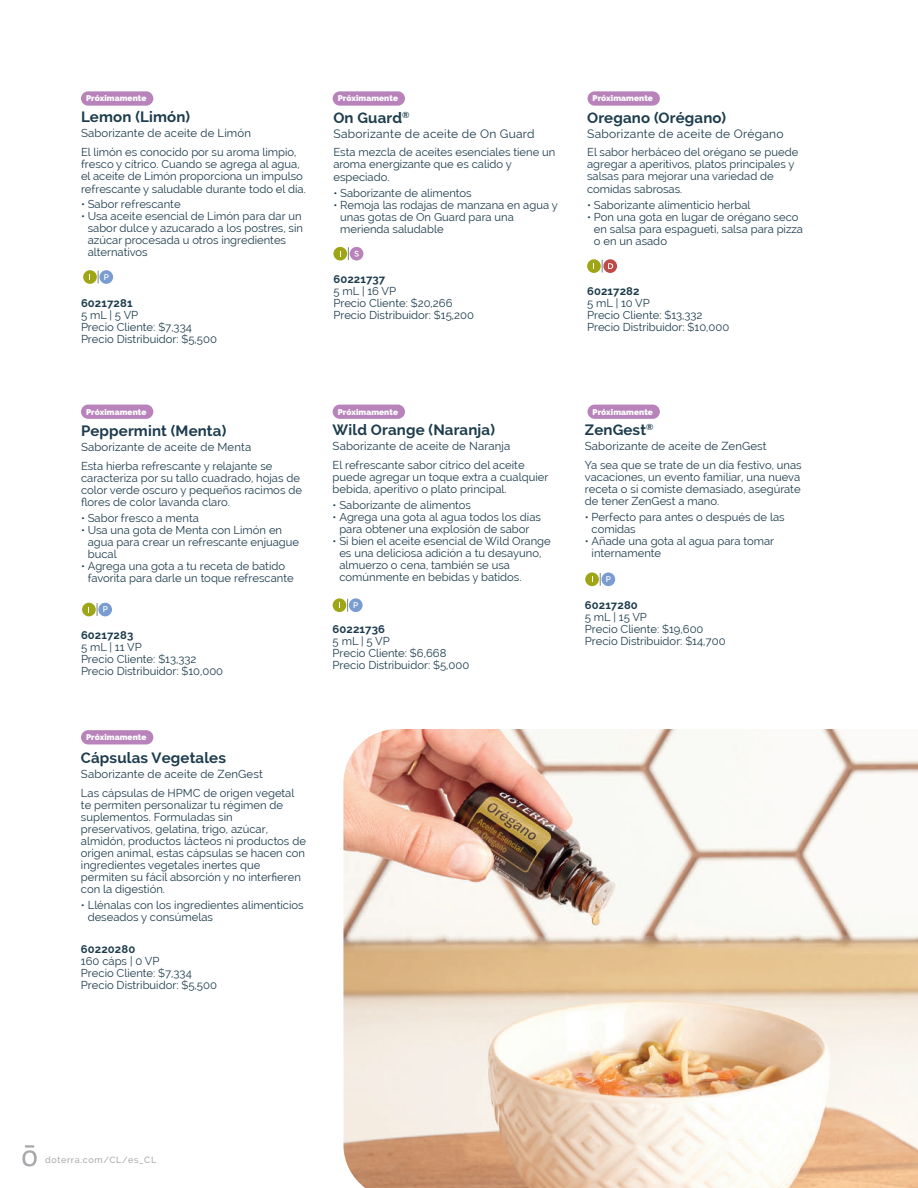
<style>
.page{position:relative;width:918px;height:1188px;background:#fff}
.page>*{position:absolute;margin:0;border:0;box-sizing:border-box;transform-origin:0 0}
.t1{font:700 15px "Raleway";letter-spacing:.01em;color:#1d3c4d}
.t2{font:12px "Raleway";letter-spacing:.02em;color:#1d3c4d}
.t3{font:11.4px "Raleway";letter-spacing:.01em;color:#1d3c4d}
.t4{font:11.25px/12px "Raleway";color:#1d3c4d}
.t5{font:700 11.25px "Raleway";letter-spacing:.01em;color:#1d3c4d}
.t6{font:500 9px "Raleway";letter-spacing:.07em;color:#a8a9ad}
.t7{font:900 8.25px "Raleway";letter-spacing:.01em;color:#fff}
.t8{font:600 8.25px "Raleway";color:#fff}
</style>
<div class="page">
<svg style="left:22px;top:1145px;width:15px;height:21px"></svg>
<div style="left:333px;top:247px;width:14px;height:14px;background:#9ea615;border-radius:50%"></div>
<div style="left:350px;top:247px;width:13px;height:14px;background:#b783ba;border-radius:50%"></div>
<svg style="left:348px;top:247px;width:11px;height:13px"></svg>
<div style="left:587px;top:259px;width:14px;height:14px;background:#9ea615;border-radius:50%"></div>
<div style="left:603px;top:259px;width:14px;height:14px;background:#bf4a47;border-radius:50%"></div>
<svg style="left:602px;top:260px;width:11px;height:13px"></svg>
<svg style="left:97px;top:603px;width:1px;height:13px"></svg>
<div style="left:82px;top:603px;width:14px;height:13px;background:#9ea615;border-radius:50%"></div>
<div style="left:98px;top:603px;width:14px;height:13px;background:#799cd1;border-radius:50%"></div>
<svg style="left:347px;top:599px;width:1px;height:13px"></svg>
<div style="left:333px;top:598px;width:13px;height:14px;background:#9ea615;border-radius:50%"></div>
<div style="left:349px;top:598px;width:14px;height:14px;background:#799cd1;border-radius:50%"></div>
<svg style="left:600px;top:573px;width:1px;height:13px"></svg>
<div style="left:585px;top:572px;width:14px;height:14px;background:#9ea615;border-radius:50%"></div>
<div style="left:602px;top:572px;width:13px;height:14px;background:#799cd1;border-radius:50%"></div>
<svg style="left:98px;top:271px;width:1px;height:12px"></svg>
<div style="left:83px;top:270px;width:14px;height:14px;background:#9ea615;border-radius:50%"></div>
<div style="left:99px;top:270px;width:14px;height:14px;background:#799cd1;border-radius:50%"></div>
<div style="left:81px;top:91px;width:72px;height:15px;background:#b783ba;border-radius:7px"></div>
<div style="left:81px;top:405px;width:72px;height:14px;background:#b783ba;border-radius:7px"></div>
<div style="left:81px;top:730px;width:72px;height:14px;background:#b783ba;border-radius:7px"></div>
<div style="left:333px;top:91px;width:72px;height:15px;background:#b783ba;border-radius:7px"></div>
<div style="left:333px;top:405px;width:72px;height:14px;background:#b783ba;border-radius:7px"></div>
<div style="left:588px;top:91px;width:72px;height:15px;background:#b783ba;border-radius:7px"></div>
<div style="left:588px;top:405px;width:72px;height:14px;background:#b783ba;border-radius:7px"></div>
<img style="left:343px;top:729px;width:575px;height:459px">
<p class="t7" style="left:86px;top:94px;width:62px">Próximamente</p>
<p class="t7" style="left:338px;top:94px;width:62px">Próximamente</p>
<p class="t7" style="left:593px;top:94px;width:62px">Próximamente</p>
<h1 class="t1" style="left:81px;top:108px;width:111px">Lemon (Limón)</h1>
<p class="t3" style="left:81px;top:127px;width:171px">Saborizante de aceite de Limón</p>
<p class="t4" style="left:81px;top:146px;width:226px">El limón es conocido por su aroma limpio, fresco y cítrico. Cuando se agrega al agua, el aceite de Limón proporciona un impulso refrescante y saludable durante todo el día.</p>
<p class="t4" style="left:81px;top:198px;width:101px">• Sabor refrescante</p>
<p class="t4" style="left:88px;top:210px;width:217px;text-indent:-7px">• Usa aceite esencial de Limón para dar un sabor dulce y azucarado a los postres, sin azúcar procesada u otros ingredientes alternativos</p>
<h1 class="t1" style="left:333px;top:109px;width:78px">On Guard<sup>®</sup></h1>
<p class="t2" style="left:333px;top:127px;width:203px">Saborizante de aceite de On Guard</p>
<p class="t4" style="left:333px;top:146px;width:223px">Esta mezcla de aceites esenciales tiene un aroma energizante que es calido y especiado.</p>
<p class="t4" style="left:333px;top:187px;width:140px">• Saborizante de alimentos</p>
<p class="t4" style="left:340px;top:199px;width:219px;text-indent:-7px">• Remoja las rodajas de manzana en agua y unas gotas de On Guard para una merienda saludable</p>
<h1 class="t1" style="left:587px;top:109px;width:141px">Oregano (Orégano)</h1>
<p class="t2" style="left:587px;top:127px;width:198px">Saborizante de aceite de Orégano</p>
<p class="t4" style="left:587px;top:146px;width:213px">El sabor herbáceo del orégano se puede agregar a aperitivos, platos principales y salsas para mejorar una variedad de comidas sabrosas.</p>
<p class="t4" style="left:587px;top:199px;width:165px">• Saborizante alimenticio herbal</p>
<p class="t4" style="left:594px;top:211px;width:211px;text-indent:-7px">• Pon una gota en lugar de orégano seco en salsa para espagueti, salsa para pizza o en un asado</p>
<p class="t8" style="left:104px;top:272px;width:7px">P</p>
<p class="t5" style="left:81px;top:296px;width:53px">60217281</p>
<p class="t4" style="left:81px;top:309px;width:137px">5 mL | 5 VP<br>Precio Cliente: $7,334<br>Precio Distribuidor: $5,500</p>
<p class="t5" style="left:333px;top:273px;width:53px">60221737</p>
<p class="t4" style="left:333px;top:285px;width:142px">5 mL | 16 VP<br>Precio Cliente: $20,266<br>Precio Distribuidor: $15,200</p>
<p class="t5" style="left:587px;top:285px;width:54px">60217282</p>
<p class="t4" style="left:587px;top:297px;width:144px">5 mL | 10 VP<br>Precio Cliente: $13,332<br>Precio Distribuidor: $10,000</p>
<p class="t7" style="left:86px;top:407px;width:62px">Próximamente</p>
<p class="t7" style="left:338px;top:407px;width:62px">Próximamente</p>
<p class="t7" style="left:593px;top:407px;width:62px">Próximamente</p>
<h1 class="t1" style="left:81px;top:422px;width:147px">Peppermint (Menta)</h1>
<p class="t3" style="left:81px;top:440px;width:172px">Saborizante de aceite de Menta</p>
<p class="t4" style="left:81px;top:460px;width:222px">Esta hierba refrescante y relajante se caracteriza por su tallo cuadrado, hojas de color verde oscuro y pequeños racimos de flores de color lavanda claro.</p>
<p class="t4" style="left:81px;top:512px;width:119px">• Sabor fresco a menta</p>
<p class="t4" style="left:88px;top:524px;width:213px;text-indent:-7px">• Usa una gota de Menta con Limón en agua para crear un refrescante enjuague bucal</p>
<p class="t4" style="left:88px;top:560px;width:207px;text-indent:-7px">• Agrega una gota a tu receta de batido favorita para darle un toque refrescante</p>
<h1 class="t1" style="left:333px;top:421px;width:164px">Wild Orange (Naranja)</h1>
<p class="t3" style="left:333px;top:439px;width:179px">Saborizante de aceite de Naranja</p>
<p class="t4" style="left:333px;top:458px;width:217px">El refrescante sabor cítrico del aceite puede agregar un toque extra a cualquier bebida, aperitivo o plato principal.</p>
<p class="t4" style="left:333px;top:499px;width:140px">• Saborizante de alimentos</p>
<p class="t4" style="left:333px;top:511px;width:210px;text-align:center">• Agrega una gota al agua todos los días para obtener una explosión de sabor</p>
<p class="t4" style="left:339px;top:535px;width:213px;text-indent:-7px">• Si bien el aceite esencial de Wild Orange es una deliciosa adición a tu desayuno, almuerzo o cena, también se usa comúnmente en bebidas y batidos.</p>
<h1 class="t1" style="left:585px;top:421px;width:70px">ZenGest<sup>®</sup></h1>
<p class="t3" style="left:585px;top:439px;width:183px">Saborizante de aceite de ZenGest</p>
<p class="t4" style="left:585px;top:458px;width:218px">Ya sea que se trate de un día festivo, unas vacaciones, un evento familiar, una nueva receta o si comiste demasiado, asegúrate de tener ZenGest a mano.</p>
<p class="t4" style="left:592px;top:511px;width:195px;text-indent:-7px">• Perfecto para antes o después de las comidas</p>
<p class="t4" style="left:592px;top:535px;width:184px;text-indent:-7px">• Añade una gota al agua para tomar internamente</p>
<p class="t8" style="left:606px;top:575px;width:7px">P</p>
<p class="t8" style="left:103px;top:605px;width:7px">P</p>
<p class="t5" style="left:81px;top:629px;width:54px">60217283</p>
<p class="t4" style="left:81px;top:641px;width:144px">5 mL | 11 VP<br>Precio Cliente: $13,332<br>Precio Distribuidor: $10,000</p>
<p class="t8" style="left:353px;top:600px;width:7px">P</p>
<p class="t5" style="left:333px;top:623px;width:54px">60221736</p>
<p class="t4" style="left:333px;top:635px;width:138px">5 mL | 5 VP<br>Precio Cliente: $6,668<br>Precio Distribuidor: $5,000</p>
<p class="t5" style="left:585px;top:599px;width:55px">60217280</p>
<p class="t4" style="left:585px;top:611px;width:142px">5 mL | 15 VP<br>Precio Cliente: $19,600<br>Precio Distribuidor: $14,700</p>
<p class="t7" style="left:86px;top:733px;width:62px">Próximamente</p>
<h1 class="t1" style="left:81px;top:749px;width:147px">Cápsulas Vegetales</h1>
<p class="t3" style="left:81px;top:767px;width:183px">Saborizante de aceite de ZenGest</p>
<p class="t4" style="left:81px;top:786px;width:227px">Las cápsulas de HPMC de origen vegetal te permiten personalizar tu régimen de suplementos. Formuladas sin preservativos, gelatina, trigo, azúcar, almidón, productos lácteos ni productos de origen animal, estas cápsulas se hacen con ingredientes vegetales inertes que permiten su fácil absorción y no interfieren con la digestión.</p>
<p class="t4" style="left:88px;top:899px;width:218px;text-indent:-7px">• Llénalas con los ingredientes alimenticios deseados y consúmelas</p>
<p class="t5" style="left:81px;top:943px;width:56px">60220280</p>
<p class="t4" style="left:81px;top:955px;width:137px">160 cáps | 0 VP<br>Precio Cliente: $7,334<br>Precio Distribuidor: $5,500</p>
<p class="t6" style="left:45px;top:1155px;width:113px">doterra.com/CL/es_CL</p>
</div>
